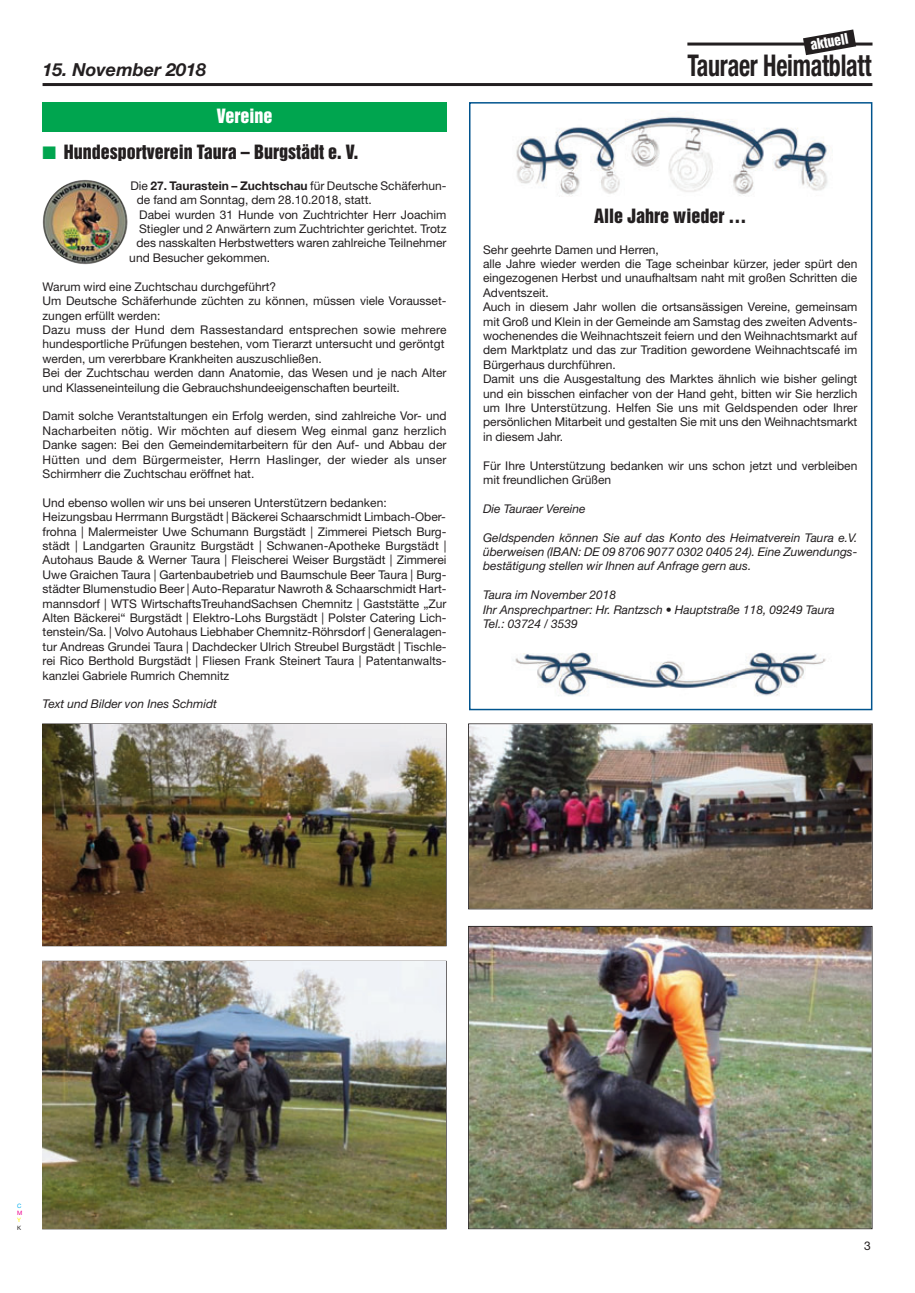
<style>
.page{position:relative;width:915px;height:1293px;background:#fff}
.page>*{position:absolute;margin:0;border:0;box-sizing:border-box;transform-origin:0 0}
.t1{font:700 condensed 30px "Helvetica Neue";letter-spacing:-.01em;color:#231f20;scale:.8 1}
.t2{font:18px "Helvetica Inserat";color:#231f20}
.t3{font:italic 700 18px "Helvetica Neue";color:#231f20}
.t4{font:18px "Helvetica Inserat";color:#fff}
.t5{font:13.5px "Helvetica Inserat";color:#fff}
.t6{font:12px/14.4px "Helvetica Neue";color:#231f20}
.t7{font:italic 12px/14.4px "Helvetica Neue";color:#231f20;text-align:justify}
.t8{font:6px "Helvetica Neue";color:#00aeef}
.t9{font:6px "Helvetica Neue";color:#ed028c}
.t10{font:6px "Helvetica Neue";color:#fff101}
.t11{font:6px "Helvetica Neue";color:#231f20}
.s1{color:#00a54f}
.s2{font-weight:700}
</style>
<div class="page">
<hr style="left:43px;top:83px;width:829px;height:3px;background:#231f20">
<hr style="left:687px;top:43px;width:185px;height:3px;background:#231f20">
<svg style="left:802px;top:29px;width:53px;height:26px"></svg>
<img style="left:516px;top:116px;width:312px;height:81px">
<img style="left:515px;top:652px;width:311px;height:44px">
<div style="left:469px;top:102px;width:403px;height:608px;border:2px solid #00548e"></div>
<div style="left:43px;top:102px;width:403px;height:30px;background:#00a54f"></div>
<img style="left:43px;top:180px;width:85px;height:84px;border-radius:50%">
<img style="left:469px;top:724px;width:402px;height:184px">
<img style="left:43px;top:961px;width:402px;height:267px">
<img style="left:43px;top:724px;width:402px;height:221px">
<img style="left:468px;top:927px;width:403px;height:301px">
<p class="t5" style="left:809px;top:40px;width:40px;rotate:-10deg">aktuell</p>
<h2 class="t3" style="left:43px;top:63px;width:165px">15. November 2018</h2>
<h1 class="t1" style="left:687px;top:54px;width:231px">Tauraer Heimatblatt</h1>
<h2 class="t4" style="left:217px;top:109px;width:57px">Vereine</h2>
<h2 class="t2" style="left:43px;top:145px;width:317px"><span class="s1">■</span> Hundesportverein Taura – Burgstädt e. V.</h2>
<p class="t6" style="left:130px;top:180px;width:317px">Die <span class="s2">27. Taurastein – Zuchtschau</span> für Deutsche Schäferhun-</p>
<p class="t6" style="left:137px;top:194px;width:236px">de fand am Sonntag, dem 28.10.2018, statt.</p>
<p class="t6" style="left:139px;top:208px;width:308px">Dabei wurden 31 Hunde von Zuchtrichter Herr Joachim</p>
<p class="t6" style="left:139px;top:223px;width:309px">Stiegler und 2 Anwärtern zum Zuchtrichter gerichtet. Trotz</p>
<p class="t6" style="left:136px;top:237px;width:311px">des nasskalten Herbstwetters waren zahlreiche Teilnehmer</p>
<p class="t6" style="left:129px;top:252px;width:142px">und Besucher gekommen.</p>
<p class="t6" style="left:43px;top:280px;width:405px">Warum wird eine Zuchtschau durchgeführt?<br>Um Deutsche Schäferhunde züchten zu können, müssen viele Vorausset&shy;zungen erfüllt werden:<br>Dazu muss der Hund dem Rassestandard entsprechen sowie mehrere hundesportliche Prüfungen bestehen, vom Tierarzt untersucht und geröntgt werden, um vererbbare Krankheiten auszuschließen.<br>Bei der Zuchtschau werden dann Anatomie, das Wesen und je nach Alter und Klasseneinteilung die Gebrauchshundeeigenschaften beurteilt.</p>
<p class="t6" style="left:43px;top:410px;width:405px;text-align:justify">Damit solche Verantstaltungen ein Erfolg werden, sind zahlreiche Vor- und Nacharbeiten nötig. Wir möchten auf diesem Weg einmal ganz herzlich Danke sagen: Bei den Gemeindemitarbeitern für den Auf- und Abbau der Hütten und dem Bürgermeister, Herrn Haslinger, der wieder als unser Schirmherr die Zuchtschau eröffnet hat.</p>
<p class="t6" style="left:43px;top:496px;width:405px">Und ebenso wollen wir uns bei unseren Unterstützern bedanken:<br>Heizungsbau Herrmann Burgstädt | Bäckerei Schaarschmidt Limbach-Ober&shy;frohna | Malermeister Uwe Schumann Burgstädt | Zimmerei Pietsch Burg&shy;städt | Landgarten Graunitz Burgstädt | Schwanen-Apotheke Burgstädt | Autohaus Baude &amp; Werner Taura | Fleischerei Weiser Burgstädt | Zimmerei Uwe Graichen Taura | Gartenbaubetrieb und Baumschule Beer Taura | Burg&shy;städter Blumenstudio Beer | Auto-Reparatur Nawroth &amp; Schaarschmidt Hart&shy;mannsdorf | WTS WirtschaftsTreuhandSachsen Chemnitz | Gaststätte „Zur Alten Bäckerei“ Burgstädt | Elektro-Lohs Burgstädt | Polster Catering Lich&shy;tenstein/Sa. | Volvo Autohaus Liebhaber Chemnitz-Röhrsdorf | Generalagen&shy;tur Andreas Grundei Taura | Dachdecker Ulrich Streubel Burgstädt | Tischle&shy;rei Rico Berthold Burgstädt | Fliesen Frank Steinert Taura | Patentanwalts&shy;kanzlei Gabriele Rumrich Chemnitz</p>
<p class="t7" style="left:43px;top:698px;width:176px">Text und Bilder von Ines Schmidt</p>
<h2 class="t2" style="left:594px;top:209px;width:154px">Alle Jahre wieder …</h2>
<p class="t6" style="left:483px;top:243px;width:375px">Sehr geehrte Damen und Herren,<br>alle Jahre wieder werden die Tage scheinbar kürzer, jeder spürt den eingezogenen Herbst und unaufhaltsam naht mit großen Schritten die Adventszeit.<br>Auch in diesem Jahr wollen die ortsansässigen Vereine, gemeinsam mit Groß und Klein in der Gemeinde am Samstag des zweiten Advents&shy;wochenendes die Weihnachtszeit feiern und den Weihnachtsmarkt auf dem Marktplatz und das zur Tradition gewordene Weihnachtscafé im Bürgerhaus durchführen.<br>Damit uns die Ausgestaltung des Marktes ähnlich wie bisher gelingt und ein bisschen einfacher von der Hand geht, bitten wir Sie herzlich um Ihre Unterstützung. Helfen Sie uns mit Geldspenden oder Ihrer persönlichen Mitarbeit und gestalten Sie mit uns den Weihnachtsmarkt in diesem Jahr.</p>
<p class="t6" style="left:483px;top:459px;width:375px">Für Ihre Unterstützung bedanken wir uns schon jetzt und verbleiben mit freundlichen Grüßen</p>
<p class="t7" style="left:483px;top:502px;width:104px">Die Tauraer Vereine</p>
<p class="t7" style="left:483px;top:531px;width:375px">Geldspenden können Sie auf das Konto des Heimatverein Taura e.V. überweisen (IBAN: DE 09 8706 9077 0302 0405 24). Eine Zuwendungs&shy;bestätigung stellen wir Ihnen auf Anfrage gern aus.</p>
<p class="t7" style="left:483px;top:589px;width:353px;text-align:left">Taura im November 2018<br>Ihr Ansprechpartner: Hr. Rantzsch • Hauptstraße 118, 09249 Taura<br>Tel.: 03724 / 3539</p>
<p class="t8" style="left:17px;top:1203px;width:6px">C</p>
<p class="t9" style="left:17px;top:1211px;width:7px">M</p>
<p class="t10" style="left:17px;top:1218px;width:5px">Y</p>
<p class="t11" style="left:17px;top:1225px;width:6px">K</p>
<p class="t6" style="left:863px;top:1239px;width:8px">3</p>
</div>
